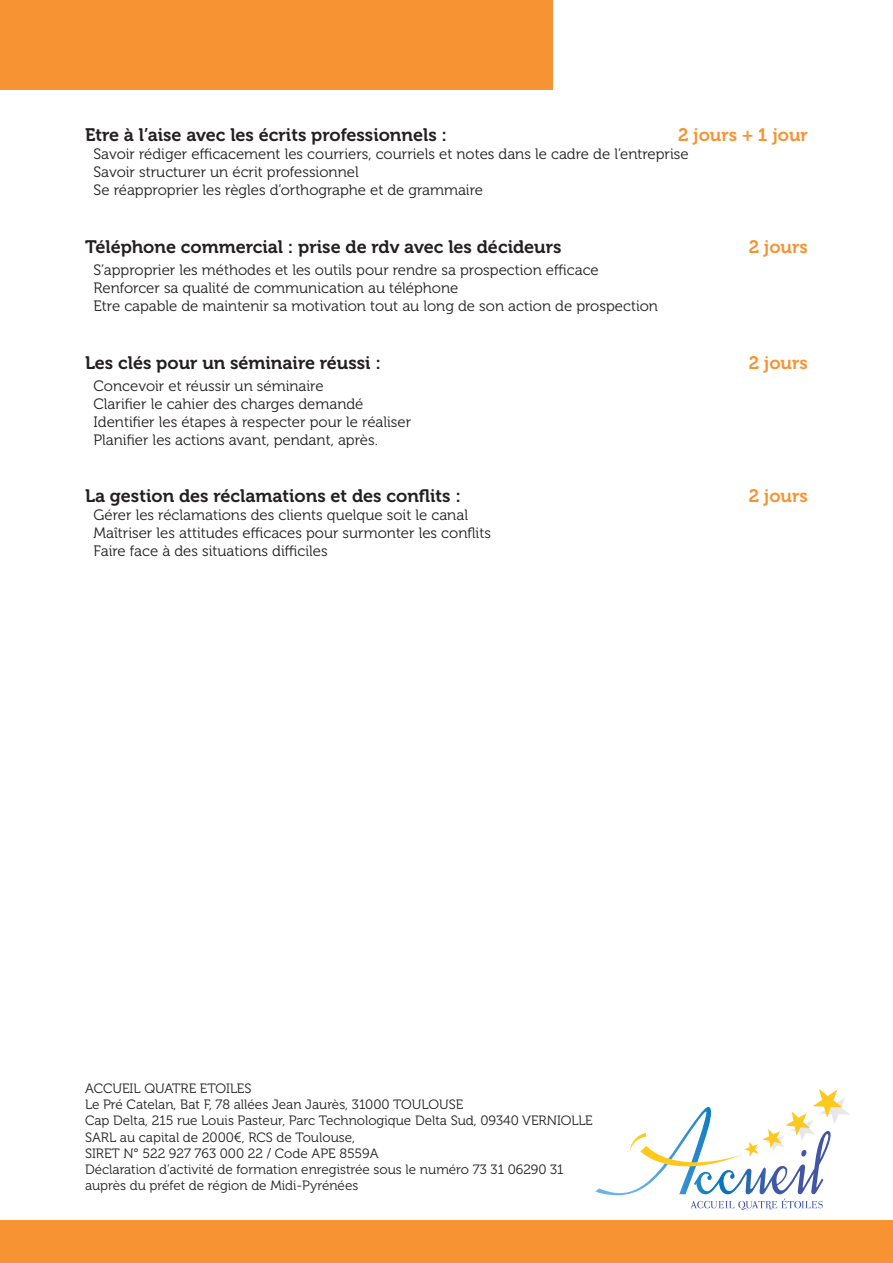
<style>
.page{position:relative;width:893px;height:1263px;background:#fff}
.page>*{position:absolute;margin:0;border:0;box-sizing:border-box;transform-origin:0 0}
.Texte{font:18px "Museo 700";color:#231f20}
.Sous-titre{font:18px "Museo 700";color:#231f20}
.Texte-2{font:18px "Museo 700";color:#f79332}
.Sous-titre-2{font:18px "Museo 700";color:#f79332}
.Texte-3{font:15px "Museo 300";color:#231f20}
.Texte-4{font:13.5px "Museo 300";color:#231f20}
</style>
<div class="page">
<div style="left:0;top:1220px;width:893px;height:43px;background:#f79332"></div>
<svg style="left:595px;top:1089px;width:255px;height:122px"></svg>
<div style="left:0;top:0;width:553px;height:89px;background:#f79332"></div>
<p class="Texte" style="left:85px;top:125px;width:363px">Etre à l’aise avec les écrits professionnels :</p>
<p class="Texte-2" style="left:678px;top:125px;width:131px">2 jours + 1 jour</p>
<p class="Texte-3" style="left:94px;top:146px;width:597px">Savoir rédiger efficacement les courriers, courriels et notes dans le cadre de l’entreprise</p>
<p class="Texte-3" style="left:94px;top:164px;width:267px">Savoir structurer un écrit professionnel</p>
<p class="Texte-3" style="left:94px;top:182px;width:391px">Se réapproprier les règles d’orthographe et de grammaire</p>
<p class="Sous-titre" style="left:85px;top:236px;width:478px">Téléphone commercial : prise de rdv avec les décideurs</p>
<p class="Sous-titre-2" style="left:749px;top:236px;width:61px">2 jours</p>
<p class="Texte-3" style="left:94px;top:262px;width:507px">S’approprier les méthodes et les outils pour rendre sa prospection efficace</p>
<p class="Texte-3" style="left:94px;top:280px;width:366px">Renforcer sa qualité de communication au téléphone</p>
<p class="Texte-3" style="left:94px;top:298px;width:566px">Etre capable de maintenir sa motivation tout au long de son action de prospection</p>
<p class="Sous-titre" style="left:85px;top:352px;width:297px">Les clés pour un séminaire réussi :</p>
<p class="Sous-titre-2" style="left:749px;top:352px;width:61px">2 jours</p>
<p class="Texte-3" style="left:94px;top:378px;width:232px">Concevoir et réussir un séminaire</p>
<p class="Texte-3" style="left:94px;top:396px;width:271px">Clarifier le cahier des charges demandé</p>
<p class="Texte-3" style="left:94px;top:414px;width:319px">Identifier les étapes à respecter pour le réaliser</p>
<p class="Texte-3" style="left:94px;top:432px;width:286px">Planifier les actions avant, pendant, après.</p>
<p class="Texte" style="left:85px;top:486px;width:377px">La gestion des réclamations et des conflits :</p>
<p class="Texte-2" style="left:749px;top:486px;width:61px">2 jours</p>
<p class="Texte-3" style="left:94px;top:507px;width:376px">Gérer les réclamations des clients quelque soit le canal</p>
<p class="Texte-3" style="left:94px;top:525px;width:399px">Maîtriser les attitudes efficaces pour surmonter les conflits</p>
<p class="Texte-3" style="left:94px;top:543px;width:236px">Faire face à des situations difficiles</p>
<p class="Texte-4" style="left:85px;top:1081px;width:168px">ACCUEIL QUATRE ETOILES</p>
<p class="Texte-4" style="left:85px;top:1097px;width:380px">Le Pré Catelan, Bat F, 78 allées Jean Jaurès, 31000 TOULOUSE</p>
<p class="Texte-4" style="left:85px;top:1113px;width:509px">Cap Delta, 215 rue Louis Pasteur, Parc Technologique Delta Sud, 09340 VERNIOLLE</p>
<p class="Texte-4" style="left:85px;top:1129px;width:271px">SARL au capital de 2000€, RCS de Toulouse,</p>
<p class="Texte-4" style="left:85px;top:1146px;width:295px">SIRET N° 522 927 763 000 22 / Code APE 8559A</p>
<p class="Texte-4" style="left:85px;top:1162px;width:480px">Déclaration d’activité de formation enregistrée sous le numéro 73 31 06290 31</p>
<p class="Texte-4" style="left:85px;top:1178px;width:275px">auprès du préfet de région de Midi-Pyrénées</p>
</div>
